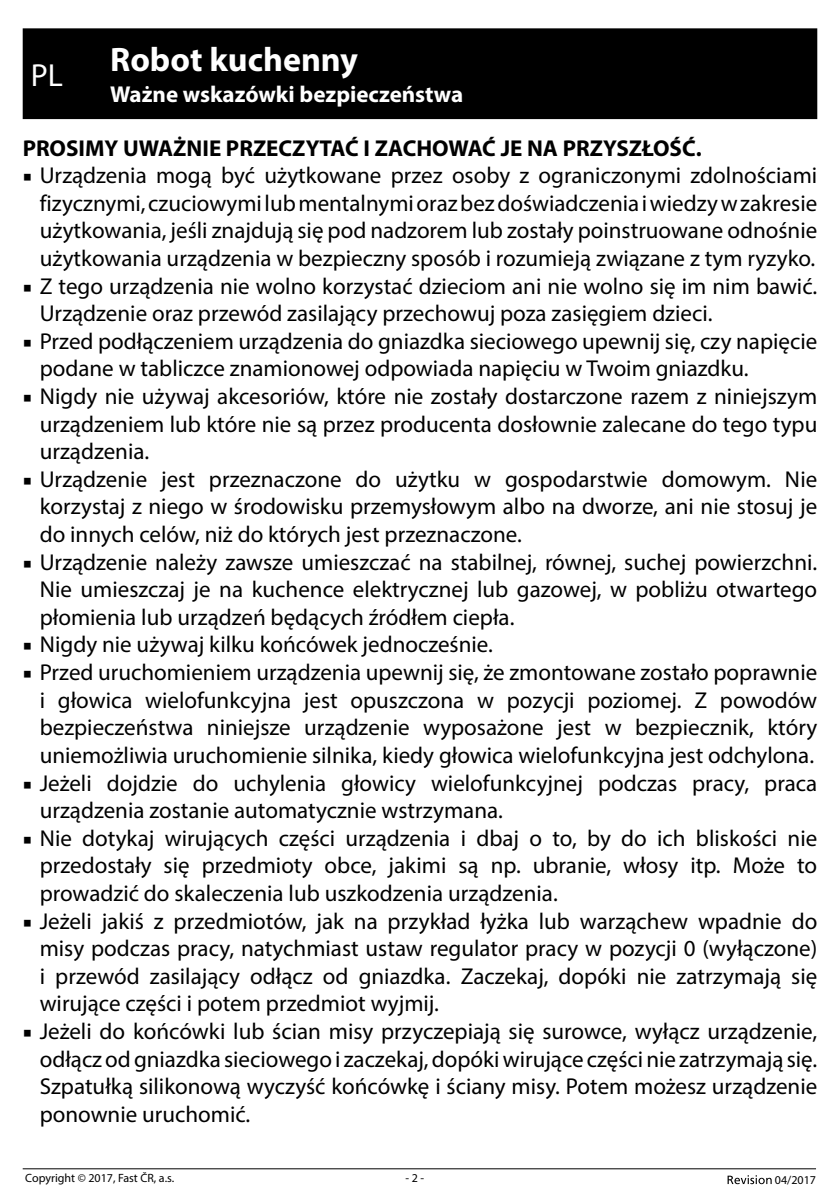
<style>
.page{position:relative;width:840px;height:1191px;background:#fff}
.page>*{position:absolute;margin:0;border:0;box-sizing:border-box;transform-origin:0 0}
.t1{font:700 34px "Myriad Pro";color:#fff}
.t2{font:32px "Myriad Pro";color:#fff}
.t3{font:23px/27.6px "Myriad Pro";color:#000;text-align:justify}
.t4{font:700 23px "Myriad Pro";color:#000}
.t5{font:700 23px "Myriad Pro";color:#fff}
.t6{font:12px "Myriad Pro";color:#000}
.s1{font-family:"Minion Pro"}
</style>
<div class="page">
<svg style="left:727px;top:1175px;width:44px;height:9px"></svg>
<hr style="left:23px;top:1168px;width:792px;height:1px;background:#000">
<div style="left:23px;top:28px;width:793px;height:91px;background:#000"></div>
<h1 class="t1" style="left:110px;top:37px;width:249px">Robot kuchenny</h1>
<p class="t5" style="left:110px;top:79px;width:354px">Ważne wskazówki bezpieczeństwa</p>
<p class="t4" style="left:23px;top:133px;width:680px">PROSIMY UWAŻNIE PRZECZYTAĆ I ZACHOWAĆ JE NA PRZYSZŁOŚĆ.</p>
<p class="t3" style="left:40px;top:161px;width:778px;text-indent:-17px"><span class="s1">■</span> Urządzenia mogą być użytkowane przez osoby z ograniczonymi zdolnościami fizycznymi, czuciowymi lub mentalnymi oraz bez doświadczenia i wiedzy w zakresie użytkowania, jeśli znajdują się pod nadzorem lub zostały poinstruowane odnośnie użytkowania urządzenia w bezpieczny sposób i rozumieją związane z tym ryzyko.</p>
<p class="t3" style="left:40px;top:272px;width:778px;text-indent:-17px"><span class="s1">■</span> Z tego urządzenia nie wolno korzystać dzieciom ani nie wolno się im nim bawić.<br>Urządzenie oraz przewód zasilający przechowuj poza zasięgiem dzieci.</p>
<p class="t3" style="left:40px;top:327px;width:778px;text-indent:-17px"><span class="s1">■</span> Przed podłączeniem urządzenia do gniazdka sieciowego upewnij się, czy napięcie podane w tabliczce znamionowej odpowiada napięciu w Twoim gniazdku.</p>
<p class="t3" style="left:40px;top:382px;width:778px;text-indent:-17px"><span class="s1">■</span> Nigdy nie używaj akcesoriów, które nie zostały dostarczone razem z niniejszym urządzeniem lub które nie są przez producenta dosłownie zalecane do tego typu urządzenia.</p>
<p class="t3" style="left:40px;top:465px;width:778px;text-indent:-17px"><span class="s1">■</span> Urządzenie jest przeznaczone do użytku w gospodarstwie domowym. Nie korzystaj z niego w środowisku przemysłowym albo na dworze, ani nie stosuj je do innych celów, niż do których jest przeznaczone.</p>
<p class="t3" style="left:40px;top:548px;width:778px;text-indent:-17px"><span class="s1">■</span> Urządzenie należy zawsze umieszczać na stabilnej, równej, suchej powierzchni.<br>Nie umieszczaj je na kuchence elektrycznej lub gazowej, w pobliżu otwartego płomienia lub urządzeń będących źródłem ciepła.</p>
<p class="t3" style="left:23px;top:630px;width:471px"><span class="s1">■</span> Nigdy nie używaj kilku końcówek jednocześnie.</p>
<p class="t3" style="left:40px;top:658px;width:778px;text-indent:-17px"><span class="s1">■</span> Przed uruchomieniem urządzenia upewnij się, że zmontowane zostało poprawnie i głowica wielofunkcyjna jest opuszczona w pozycji poziomej. Z powodów bezpieczeństwa niniejsze urządzenie wyposażone jest w bezpiecznik, który uniemożliwia uruchomienie silnika, kiedy głowica wielofunkcyjna jest odchylona.</p>
<p class="t3" style="left:40px;top:768px;width:778px;text-indent:-17px"><span class="s1">■</span> Jeżeli dojdzie do uchylenia głowicy wielofunkcyjnej podczas pracy, praca urządzenia zostanie automatycznie wstrzymana.</p>
<p class="t3" style="left:40px;top:824px;width:778px;text-indent:-17px"><span class="s1">■</span> Nie dotykaj wirujących części urządzenia i dbaj o to, by do ich bliskości nie przedostały się przedmioty obce, jakimi są np. ubranie, włosy itp. Może to prowadzić do skaleczenia lub uszkodzenia urządzenia.</p>
<p class="t3" style="left:40px;top:906px;width:778px;text-indent:-17px"><span class="s1">■</span> Jeżeli jakiś z przedmiotów, jak na przykład łyżka lub warząchew wpadnie do misy podczas pracy, natychmiast ustaw regulator pracy w pozycji 0 (wyłączone) i przewód zasilający odłącz od gniazdka. Zaczekaj, dopóki nie zatrzymają się wirujące części i potem przedmiot wyjmij.</p>
<p class="t3" style="left:40px;top:1017px;width:778px;text-indent:-17px"><span class="s1">■</span> Jeżeli do końcówki lub ścian misy przyczepiają się surowce, wyłącz urządzenie, odłącz od gniazdka sieciowego i zaczekaj, dopóki wirujące części nie zatrzymają się.<br>Szpatułką silikonową wyczyść końcówkę i ściany misy. Potem możesz urządzenie ponownie uruchomić.</p>
<h2 class="t2" style="left:31px;top:55px;width:34px">PL</h2>
<p class="t6" style="left:25px;top:1170px;width:150px">Copyright © 2017, Fast ČR, a.s.</p>
<p class="t6" style="left:405px;top:1170px;width:20px">- 2 -</p>
<p class="t6" style="left:774px;top:1172px;width:43px">04/2017</p>
</div>
